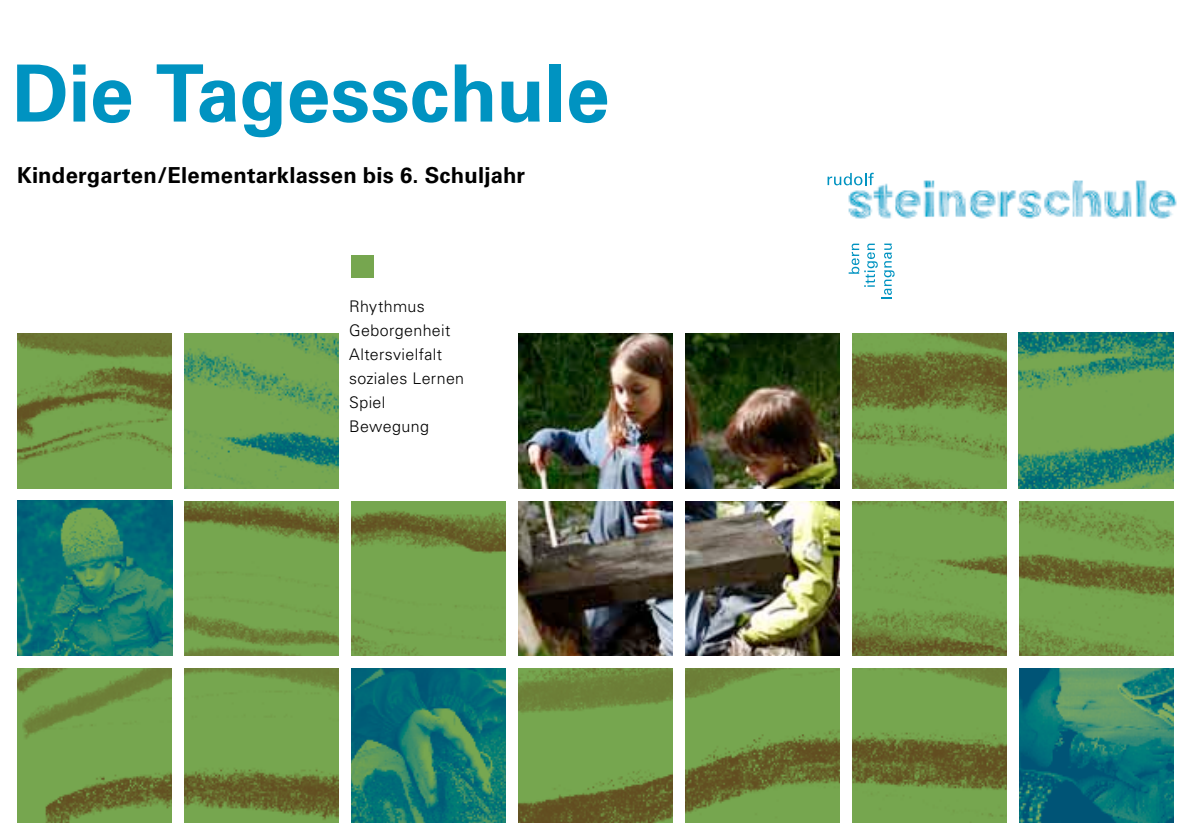
<style>
.page{position:relative;width:1191px;height:840px;background:#fff}
.page>*{position:absolute;margin:0;border:0;box-sizing:border-box;transform-origin:0 0}
.t1{font:700 79px "Univers";letter-spacing:-.01em;color:#0093c1}
.t2{font:700 22px "Univers";letter-spacing:.01em;color:#000}
.t3{font:300 16px/24px "Univers";letter-spacing:.025em;color:#000}
</style>
<div class="page">
<img style="left:17px;top:333px;width:1156px;height:489px">
<img style="left:184px;top:333px;width:155px;height:155px">
<img style="left:847px;top:180px;width:330px;height:39px">
<svg style="left:827px;top:173px;width:46px;height:12px"></svg>
<svg style="left:848px;top:243px;width:46px;height:55px"></svg>
<img style="left:1018px;top:667px;width:156px;height:155px">
<img style="left:518px;top:333px;width:322px;height:322px">
<div style="left:347px;top:329px;width:165px;height:164px;background:#fff"></div>
<img style="left:351px;top:667px;width:155px;height:155px">
<div style="left:173px;top:322px;width:11px;height:510px;background:#fff"></div>
<div style="left:339px;top:322px;width:12px;height:510px;background:#fff"></div>
<div style="left:506px;top:322px;width:12px;height:510px;background:#fff"></div>
<div style="left:673px;top:322px;width:11px;height:510px;background:#fff"></div>
<div style="left:840px;top:322px;width:11px;height:510px;background:#fff"></div>
<div style="left:1007px;top:322px;width:11px;height:510px;background:#fff"></div>
<div style="left:11px;top:488px;width:1168px;height:12px;background:#fff"></div>
<div style="left:11px;top:655px;width:1168px;height:12px;background:#fff"></div>
<div style="left:351px;top:255px;width:22px;height:23px;background:#76a64f"></div>
<img style="left:1018px;top:332px;width:155px;height:156px">
<img style="left:17px;top:500px;width:156px;height:155px">
<h1 class="t1" style="left:12px;top:47px;width:599px">Die Tagesschule</h1>
<h2 class="t2" style="left:17px;top:162px;width:509px">Kindergarten/Elementarklassen bis 6. Schuljahr</h2>
<p class="t3" style="left:349px;top:294px;width:117px">Rhythmus<br>Geborgenheit<br>Altersvielfalt soziales Lernen<br>Spiel<br>Bewegung</p>
</div>
